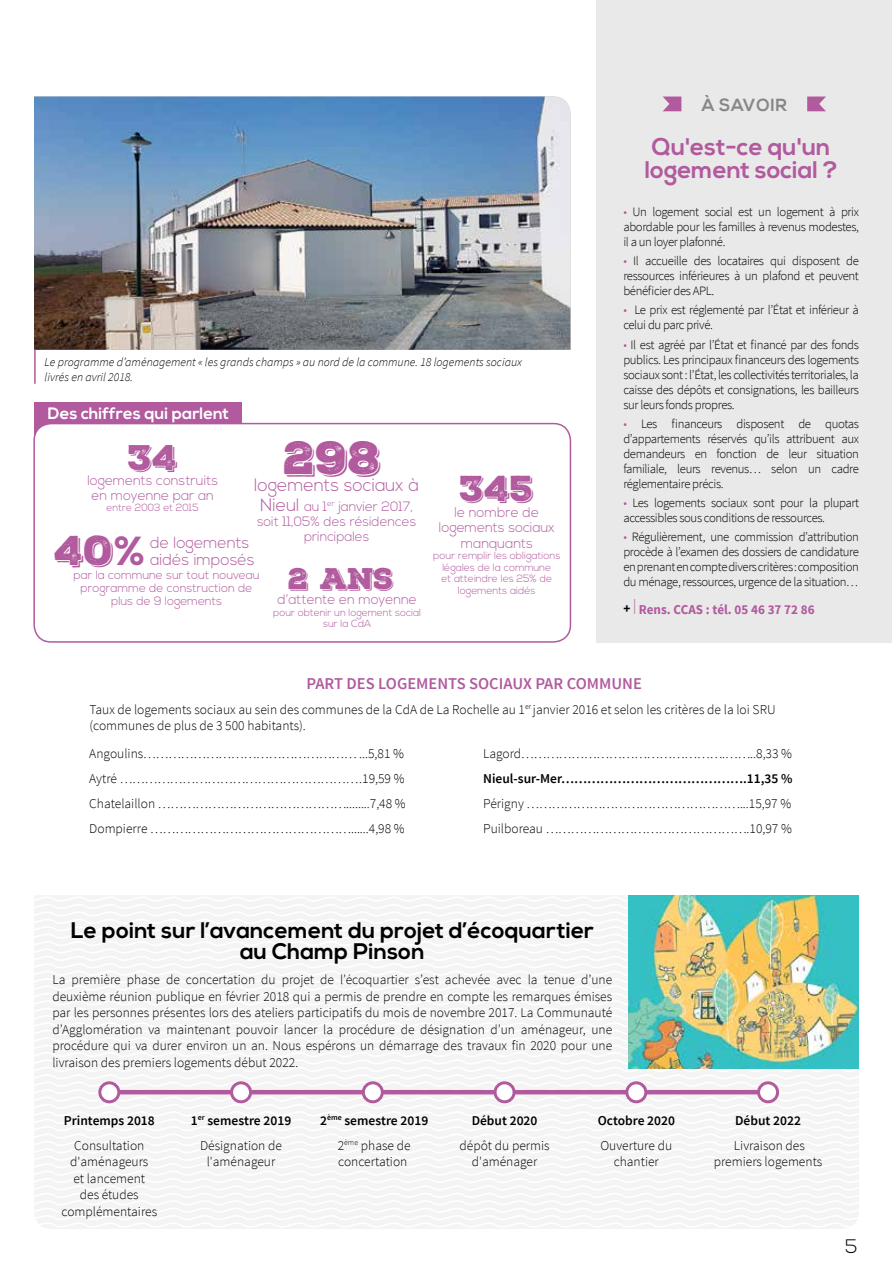
<style>
.page{position:relative;width:893px;height:1263px;background:#fff}
.page>*{position:absolute;margin:0;border:0;box-sizing:border-box;transform-origin:0 0}
.t1{font:45.3px "Nexa Rust Slab Black Shadow 01";color:#b15a9e}
.t2{font:40.5px "Nexa Rust Slab Black Shadow 01";color:#b15a9e}
.t3{font:35.1px "Nexa Rust Slab Black Shadow 01";color:#b15a9e}
.t4{font:34.65px "Nexa Rust Slab Black Shadow 01";color:#b15a9e}
.t5{font:28.95px "Nexa Rust Slab Black Shadow 01";color:#b15a9e}
.t6{font:700 24.15px/23px "Nexa";color:#b15a9e}
.t7{font:700 22.5px/21px "Nexa";letter-spacing:.005em;color:#000;text-align:center}
.t8{font:300 19.5px "Nexa";color:#000}
.t9{font:300 18px "Nexa";color:#b15a9e}
.t10{font:700 17.55px "Nexa";letter-spacing:.04em;color:#878787}
.t11{font:600 16.5px "Source Sans Pro";color:#b15a9e}
.t12{font:700 16.5px "Nexa";letter-spacing:.005em;color:#fff}
.t13{font:300 16.05px/17.4px "Nexa";color:#b15a9e}
.t14{font:300 13.95px/15.1px "Nexa";color:#b15a9e;text-align:center}
.t15{font:300 13.8px/15px "Nexa";color:#b15a9e;text-align:center}
.t16{font:300 13.5px/16.5px "Source Sans Pro";color:#000;text-align:center}
.t17{font:600 13.5px/25px "Source Sans Pro";color:#000;text-align:center}
.t18{font:300 13.5px/15px "Nexa";color:#b15a9e;text-align:center}
.t19{font:700 13.5px "Source Sans Pro";color:#b15a9e}
.t20{font:300 12.75px/15px "Source Sans Pro";letter-spacing:-.03em;color:#000;text-align:justify}
.t21{font:italic 300 12px/15px "Source Sans Pro";color:#000}
.t22{font:300 12px/13.4px "Nexa";color:#b15a9e;text-align:center}
.t23{font:300 10.5px/11.6px "Nexa";color:#b15a9e;text-align:center}
.t24{font:300 10.35px/11.6px "Nexa";color:#b15a9e;text-align:center}
.s1{font-size:18px}
.s2{font-family:"Nexa";font-weight:700}
.s3{color:#b15a9e}
.s4{color:#000}
.s5{font-weight:300;font-size:22.95px}
.s6{font-weight:300}
</style>
<div class="page">
<div style="left:34px;top:402px;width:207px;height:40px;background:#b15a9e"></div>
<div style="left:34px;top:424px;width:536px;height:218px;background:#fff;border-radius:17px"></div>
<div style="left:33px;top:423px;width:538px;height:220px;border:2px solid #b15a9e;border-radius:17px"></div>
<div style="left:596px;top:0;width:296px;height:643px;background:#e9e9e9"></div>
<svg style="left:663px;top:97px;width:18px;height:14px"></svg>
<svg style="left:807px;top:97px;width:19px;height:14px"></svg>
<svg style="left:35px;top:896px;width:824px;height:333px"></svg>
<img style="left:628px;top:895px;width:231px;height:174px">
<hr style="left:109px;top:1090px;width:659px;height:4px;background:#b15a9e">
<div style="left:100px;top:1083px;width:19px;height:19px;background:#fff;border-radius:50%"></div>
<div style="left:98px;top:1081px;width:22px;height:22px;border:3px solid #b15a9e;border-radius:50%"></div>
<div style="left:232px;top:1083px;width:19px;height:19px;background:#fff;border-radius:50%"></div>
<div style="left:230px;top:1081px;width:22px;height:22px;border:3px solid #b15a9e;border-radius:50%"></div>
<div style="left:363px;top:1083px;width:19px;height:19px;background:#fff;border-radius:50%"></div>
<div style="left:362px;top:1081px;width:22px;height:22px;border:3px solid #b15a9e;border-radius:50%"></div>
<div style="left:495px;top:1083px;width:19px;height:19px;background:#fff;border-radius:50%"></div>
<div style="left:494px;top:1081px;width:22px;height:22px;border:3px solid #b15a9e;border-radius:50%"></div>
<div style="left:627px;top:1083px;width:19px;height:19px;background:#fff;border-radius:50%"></div>
<div style="left:625px;top:1081px;width:22px;height:22px;border:3px solid #b15a9e;border-radius:50%"></div>
<div style="left:759px;top:1083px;width:19px;height:19px;background:#fff;border-radius:50%"></div>
<div style="left:757px;top:1081px;width:22px;height:22px;border:3px solid #b15a9e;border-radius:50%"></div>
<img style="left:34px;top:97px;width:536px;height:253px">
<hr style="left:34px;top:350px;width:2px;height:34px;background:#b15a9e">
<p class="t21" style="left:45px;top:355px;width:479px">Le programme d’aménagement « les grands champs » au nord de la commune. 18 logements sociaux livrés en avril 2018.</p>
<p class="t12" style="left:48px;top:404px;width:183px">Des chiffres qui parlent</p>
<h3 class="t4" style="left:128px;top:434px;width:51px">34</h3>
<h1 class="t1" style="left:284px;top:427px;width:99px">298</h1>
<p class="t15" style="left:87px;top:473px;width:132px">logements construits en moyenne par an</p>
<p class="t24" style="left:107px;top:502px;width:94px">entre 2003 et 2015</p>
<h3 class="t9" style="left:254px;top:474px;width:167px">logements sociaux à</h3>
<p class="t18" style="left:260px;top:499px;width:155px"><span class="s1">Nieul</span> au 1<sup>er</sup> janvier 2017,</p>
<p class="t18" style="left:257px;top:514px;width:161px">soit 11,05% des résidences principales</p>
<h2 class="t2" style="left:54px;top:523px;width:92px">40<span class="s2">%</span></h2>
<p class="t13" style="left:150px;top:534px;width:106px">de logements aidés imposés</p>
<p class="t22" style="left:74px;top:568px;width:187px">par la commune sur tout nouveau programme de construction de plus de 9 logements</p>
<h3 class="t5" style="left:288px;top:559px;width:107px">2 ANS</h3>
<p class="t15" style="left:278px;top:593px;width:141px">d’attente en moyenne</p>
<p class="t24" style="left:273px;top:607px;width:149px">pour obtenir un logement social sur la CdA</p>
<h3 class="t3" style="left:460px;top:465px;width:75px">345</h3>
<p class="t14" style="left:439px;top:506px;width:117px">le nombre de logements sociaux manquants</p>
<p class="t23" style="left:433px;top:550px;width:129px">pour remplir les obligations légales de la commune<br>et atteindre les 25% de logements aidés</p>
<p class="t10" style="left:702px;top:95px;width:87px">À SAVOIR</p>
<h3 class="t6" style="left:645px;top:136px;width:194px">Qu'est-ce qu'un logement social ?</h3>
<p class="t20" style="left:623px;top:204px;width:237px"><span class="s3">•</span> Un logement social est un logement à prix abordable pour les familles à revenus modestes, il a un loyer plafonné.</p>
<p class="t20" style="left:623px;top:253px;width:237px"><span class="s3">•</span> Il accueille des locataires qui disposent de ressources inférieures à un plafond et peuvent bénéficier des APL.</p>
<p class="t20" style="left:623px;top:303px;width:237px"><span class="s3">•</span> Le prix est réglementé par l’État et inférieur à celui du parc privé.</p>
<p class="t20" style="left:623px;top:337px;width:237px"><span class="s3">•</span> Il est agréé par l’État et financé par des fonds publics. Les principaux financeurs des logements sociaux sont : l’État, les collectivités territoriales, la caisse des dépôts et consignations, les bailleurs sur leurs fonds propres.</p>
<p class="t20" style="left:623px;top:416px;width:237px"><span class="s3">•</span> Les financeurs disposent de quotas d’appartements réservés qu’ils attribuent aux demandeurs en fonction de leur situation familiale, leurs revenus… selon un cadre réglementaire précis.</p>
<p class="t20" style="left:623px;top:495px;width:237px"><span class="s3">•</span> Les logements sociaux sont pour la plupart accessibles sous conditions de ressources.</p>
<p class="t20" style="left:623px;top:530px;width:237px"><span class="s3">•</span> Régulièrement, une commission d’attribution procède à l’examen des dossiers de candidature en prenant en compte divers critères : composition du ménage, ressources, urgence de la situation…</p>
<p class="t19" style="left:623px;top:601px;width:193px"><span class="s4">+</span> <span class="s5">I</span> Rens. CCAS : tél. 05 46 37 72 86</p>
<p class="t11" style="left:306px;top:673px;width:337px">PART DES LOGEMENTS SOCIAUX PAR COMMUNE</p>
<p class="t16" style="left:89px;top:701px;width:688px;text-align:left">Taux de logements sociaux au sein des communes de la CdA de La Rochelle au 1<sup>er</sup> janvier 2016 et selon les critères de la loi SRU (communes de plus de 3 500 habitants).</p>
<p class="t16" style="left:89px;top:741px;width:318px;line-height:25px;text-align:left">Angoulins…………………………………………… ...5,81 % Aytré ………………………………………………….19,59 % Chatelaillon ………………………………………........7,48 % Dompierre …………………………………………......4,98 %</p>
<p class="t16" style="left:483px;top:746px;width:310px">Lagord………………………………………….……..8,33 %</p>
<p class="t17" style="left:483px;top:767px;width:311px">Nieul-sur-Mer…………………………………….11,35 %</p>
<p class="t16" style="left:483px;top:791px;width:310px;line-height:25px;text-align:left">Périgny ……………………………………………...15,97 %<br>Puilboreau ………………………………………….10,97 %</p>
<h3 class="t7" style="left:71px;top:921px;width:525px">Le point sur l’avancement du projet d’écoquartier au Champ Pinson</h3>
<p class="t16" style="left:52px;top:971px;width:561px;text-align:justify">La première phase de concertation du projet de l’écoquartier s’est achevée avec la tenue d’une deuxième réunion publique en février 2018 qui a permis de prendre en compte les remarques émises par les personnes présentes lors des ateliers participatifs du mois de novembre 2017. La Communauté d’Agglomération va maintenant pouvoir lancer la procédure de désignation d’un aménageur, une procédure qui va durer environ un an. Nous espérons un démarrage des travaux fin 2020 pour une livraison des premiers logements début 2022.</p>
<p class="t17" style="left:64px;top:1108px;width:92px">Printemps 2018</p>
<p class="t16" style="left:61px;top:1137px;width:97px">Consultation d'aménageurs<br>et lancement<br>des études complémentaires</p>
<p class="t17" style="left:191px;top:1108px;width:102px">1<sup>er</sup> semestre 2019<br><span class="s6">Désignation de</span></p>
<p class="t16" style="left:207px;top:1154px;width:70px">l'aménageur</p>
<p class="t17" style="left:320px;top:1108px;width:110px">2<sup>ème</sup> semestre 2019<br><span class="s6">2</span><sup>ème</sup> <span class="s6">phase de</span></p>
<p class="t16" style="left:338px;top:1154px;width:71px">concertation</p>
<p class="t17" style="left:472px;top:1108px;width:67px">Début 2020</p>
<p class="t16" style="left:459px;top:1137px;width:92px">dépôt du permis d'aménager</p>
<p class="t17" style="left:598px;top:1108px;width:79px">Octobre 2020</p>
<p class="t16" style="left:600px;top:1137px;width:73px">Ouverture du chantier</p>
<p class="t17" style="left:735px;top:1108px;width:67px">Début 2022</p>
<p class="t16" style="left:714px;top:1137px;width:110px">Livraison des premiers logements</p>
<h3 class="t8" style="left:845px;top:1235px;width:14px">5</h3>
</div>
